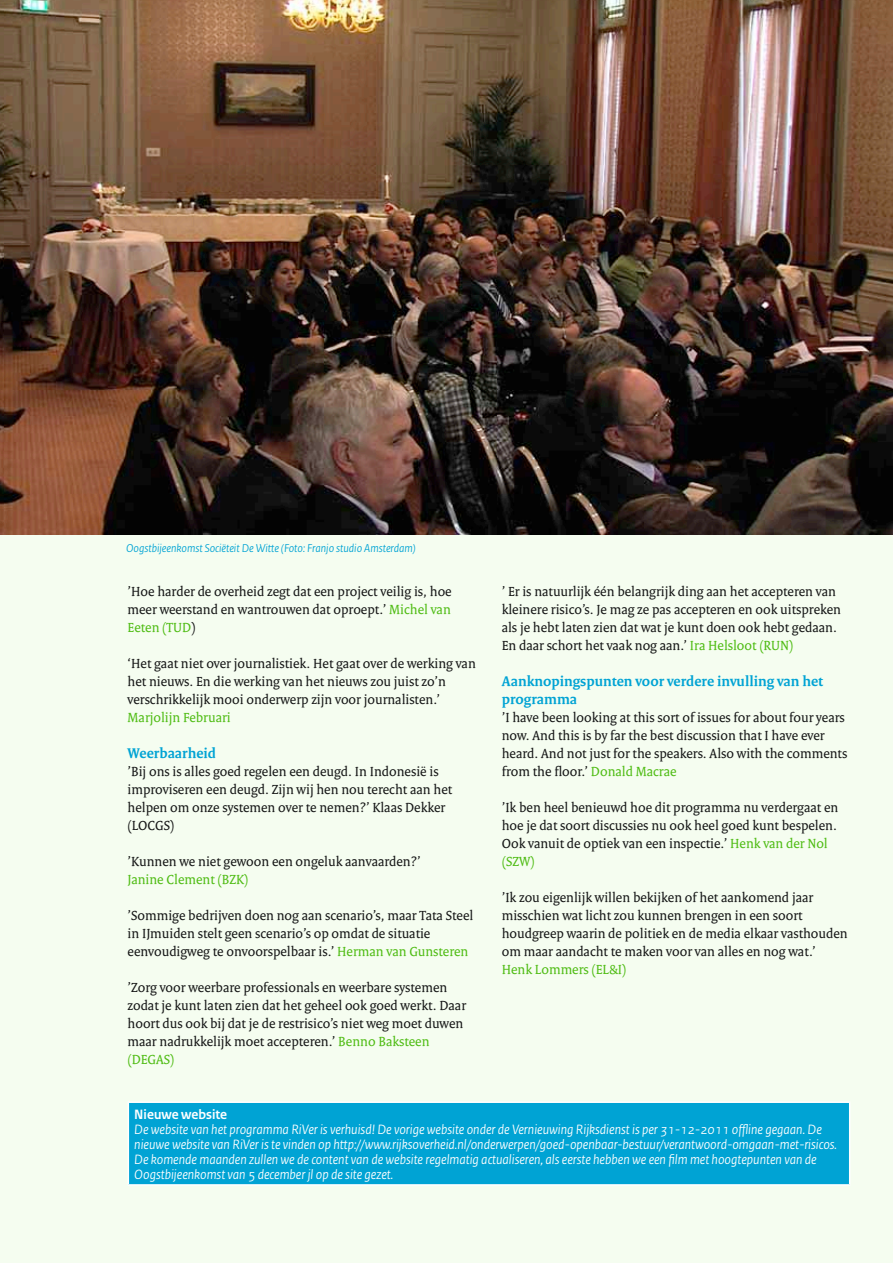
<style>
.page{position:relative;width:893px;height:1263px;background:#f5fdf0}
.page>*{position:absolute;margin:0;border:0;box-sizing:border-box;transform-origin:0 0}
.t1{font:700 15px/18px "Rijksoverheid Serif";color:#00a3d4}
.t2{font:14.25px/18px "Rijksoverheid Serif";color:#151616}
.t3{font:italic 14.25px/15px "Rijksoverheid Sans";color:#fff}
.t4{font:14.25px "Rijksoverheid Serif";color:#4fbc14}
.t5{font:700 14.25px "Rijksoverheid Sans";color:#fff}
.t6{font:italic 12px "Rijksoverheid Sans";color:#00a3d4}
.s1{color:#4fbc14}
</style>
<div class="page">
<div style="left:128px;top:1102px;width:722px;height:83px;background:#00a3d4"></div>
<hr style="left:128px;top:1101px;width:722px;height:2px;background:#fff">
<hr style="left:128px;top:1103px;width:1px;height:81px;background:#fff">
<hr style="left:849px;top:1103px;width:1px;height:81px;background:#fff">
<hr style="left:128px;top:1184px;width:722px;height:2px;background:#fff">
<img style="left:0;top:0;width:893px;height:535px">
<p class="t6" style="left:126px;top:541px;width:291px">Oogstbijeenkomst Sociëteit De Witte (Foto: Franjo studio Amsterdam)</p>
<p class="t2" style="left:128px;top:582px;width:326px;text-align:justify">’Hoe harder de overheid zegt dat een project veilig is, hoe meer weerstand en wantrouwen dat oproept.’ <span class="s1">Michel van Eeten (TUD</span>)</p>
<p class="t2" style="left:128px;top:654px;width:350px">‘Het gaat niet over journalistiek. Het gaat over de werking van het nieuws. En die werking van het nieuws zou juist zo’n verschrikkelijk mooi onderwerp zijn voor journalisten.’</p>
<p class="t4" style="left:128px;top:709px;width:105px">Marjolijn Februari</p>
<p class="t1" style="left:128px;top:744px;width:90px">Weerbaarheid</p>
<p class="t2" style="left:128px;top:762px;width:326px">’Bij ons is alles goed regelen een deugd. In Indonesië is improviseren een deugd. Zijn wij hen nou terecht aan het helpen om onze systemen over te nemen?’ Klaas Dekker (LOCGS)</p>
<p class="t2" style="left:128px;top:852px;width:295px">’Kunnen we niet gewoon een ongeluk aanvaarden?’</p>
<p class="t4" style="left:128px;top:871px;width:122px">Janine Clement (BZK)</p>
<p class="t2" style="left:128px;top:906px;width:347px">’Sommige bedrijven doen nog aan scenario’s, maar Tata Steel in IJmuiden stelt geen scenario’s op omdat de situatie eenvoudigweg te onvoorspelbaar is.’ <span class="s1">Herman van Gunsteren</span></p>
<p class="t2" style="left:128px;top:978px;width:340px">’Zorg voor weerbare professionals en weerbare systemen zodat je kunt laten zien dat het geheel ook goed werkt. Daar hoort dus ook bij dat je de restrisico’s niet weg moet duwen maar nadrukkelijk moet accepteren.’ <span class="s1">Benno Baksteen (DEGAS)</span></p>
<p class="t2" style="left:502px;top:582px;width:341px">’ Er is natuurlijk één belangrijk ding aan het accepteren van kleinere risico’s. Je mag ze pas accepteren en ook uitspreken als je hebt laten zien dat wat je kunt doen ook hebt gedaan.<br>En daar schort het vaak nog aan.’ <span class="s1">Ira Helsloot (RUN)</span></p>
<p class="t1" style="left:502px;top:672px;width:323px">Aanknopingspunten voor verdere invulling van het programma</p>
<p class="t2" style="left:502px;top:708px;width:347px">’I have been looking at this sort of issues for about four years now. And this is by far the best discussion that I have ever heard. And not just for the speakers. Also with the comments from the floor.’ <span class="s1">Donald Macrae</span></p>
<p class="t2" style="left:502px;top:798px;width:338px">’Ik ben heel benieuwd hoe dit programma nu verdergaat en hoe je dat soort discussies nu ook heel goed kunt bespelen.<br>Ook vanuit de optiek van een inspectie.’ <span class="s1">Henk van der Nol (SZW)</span></p>
<p class="t2" style="left:502px;top:888px;width:347px">’Ik zou eigenlijk willen bekijken of het aankomend jaar misschien wat licht zou kunnen brengen in een soort houdgreep waarin de politiek en de media elkaar vasthouden om maar aandacht te maken voor van alles en nog wat.’</p>
<p class="t4" style="left:502px;top:961px;width:126px">Henk Lommers (EL&amp;I)</p>
<p class="t5" style="left:134px;top:1106px;width:94px">Nieuwe website</p>
<p class="t3" style="left:134px;top:1122px;width:704px">De website van het programma RiVer is verhuisd! De vorige website onder de Vernieuwing Rijksdienst is per 31-12-2011 offline gegaan. De nieuwe website van RiVer is te vinden op http://www.rijksoverheid.nl/onderwerpen/goed-openbaar-bestuur/verantwoord-omgaan-met-risicos.<br>De komende maanden zullen we de content van de website regelmatig actualiseren, als eerste hebben we een film met hoogtepunten van de Oogstbijeenkomst van 5 december jl op de site gezet.</p>
</div>
